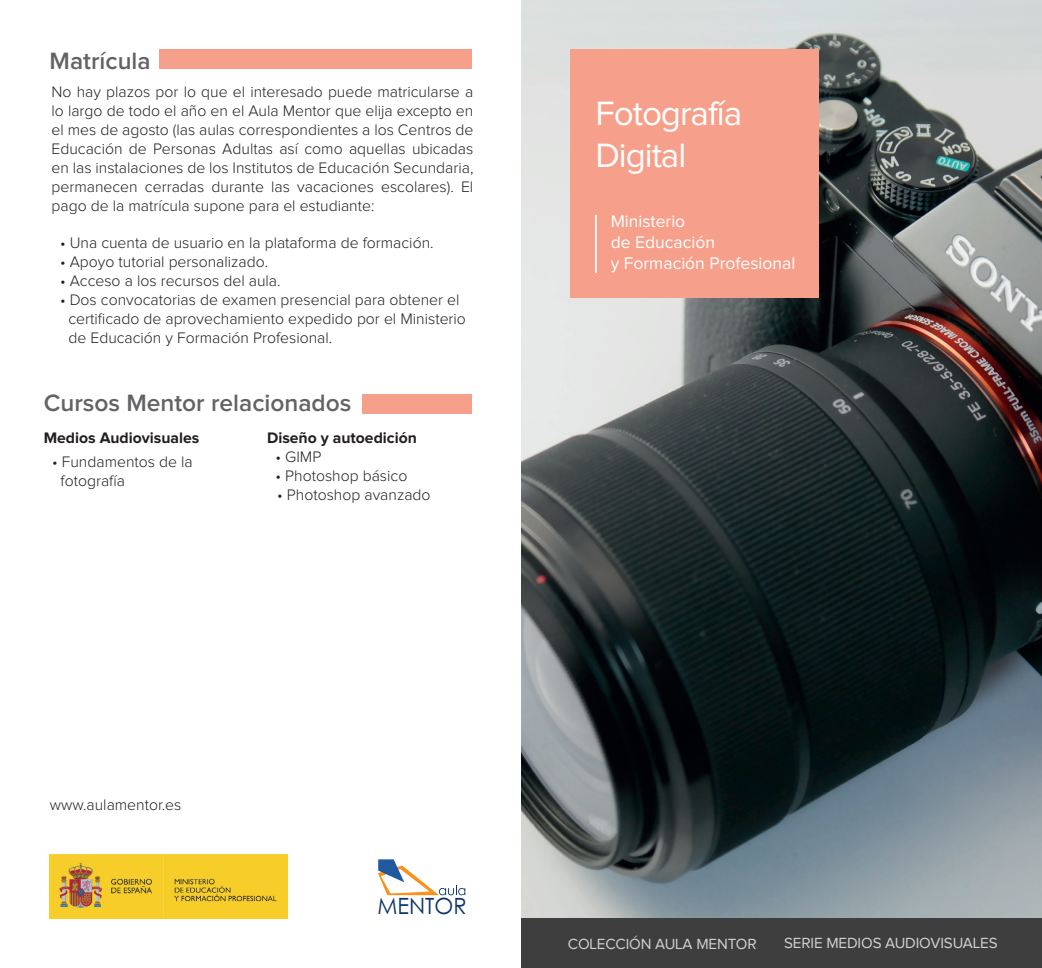
<style>
.page{position:relative;width:1042px;height:968px;background:#fff}
.page>*{position:absolute;margin:0;border:0;box-sizing:border-box;transform-origin:0 0}
.t1{font:35px/42px "Proxima Nova";letter-spacing:-.03em;color:#fff}
.t2{font:600 24.5px "Proxima Nova";color:#636366}
.t3{font:22.4px "Levenim";color:#0e3468}
.t4{font:17.5px/21px "Proxima Nova";color:#fff}
.t5{font:300 15.75px/18.9px "Proxima Nova";color:#231f20}
.t6{font:700 15.75px "Proxima Nova";color:#231f20}
.t7{font:15.22px "Proxima Nova";letter-spacing:-.01em;color:#d1d2d4}
</style>
<div class="page">
<img style="left:521px;top:0;width:521px;height:918px">
<div style="left:570px;top:50px;width:248px;height:248px;background:#f6a08b"></div>
<hr style="left:595px;top:215px;width:2px;height:58px;background:#fff">
<div style="left:521px;top:918px;width:521px;height:49px;background:#3e3e3f"></div>
<div style="left:159px;top:50px;width:312px;height:19px;background:#f6a08b"></div>
<div style="left:362px;top:394px;width:110px;height:20px;background:#f6a08b"></div>
<img style="left:50px;top:854px;width:237px;height:64px">
<svg style="left:378px;top:859px;width:87px;height:36px"></svg>
<h2 class="t2" style="left:50px;top:50px;width:102px">Matrícula</h2>
<p class="t5" style="left:52px;top:83px;width:423px;text-align:justify">No hay plazos por lo que el interesado puede matricularse a lo largo de todo el año en el Aula Mentor que elija excepto en el mes de agosto (las aulas correspondientes a los Centros de Educación de Personas Adultas así como aquellas ubicadas en las instalaciones de los Institutos de Educación Secundaria, permanecen cerradas durante las vacaciones escolares). El pago de la matrícula supone para el estudiante:</p>
<p class="t5" style="left:60px;top:234px;width:375px">• Una cuenta de usuario en la plataforma de formación.</p>
<p class="t5" style="left:60px;top:253px;width:210px">• Apoyo tutorial personalizado.</p>
<p class="t5" style="left:60px;top:272px;width:222px">• Acceso a los recursos del aula.</p>
<p class="t5" style="left:68px;top:290px;width:399px;text-indent:-8px">• Dos convocatorias de examen presencial para obtener el certificado de aprovechamiento expedido por el Ministerio de Educación y Formación Profesional.</p>
<h2 class="t2" style="left:44px;top:391px;width:309px">Cursos Mentor relacionados</h2>
<p class="t6" style="left:44px;top:431px;width:157px">Medios Audiovisuales</p>
<p class="t5" style="left:61px;top:452px;width:134px;text-indent:-8px">• Fundamentos de la fotografía</p>
<p class="t6" style="left:267px;top:431px;width:151px">Diseño y autoedición</p>
<p class="t5" style="left:275px;top:448px;width:47px">• GIMP</p>
<p class="t5" style="left:275px;top:466px;width:133px">• Photoshop básico</p>
<p class="t5" style="left:277px;top:485px;width:155px">• Photoshop avanzado</p>
<h1 class="t1" style="left:595px;top:94px;width:148px">Fotografía<br>Digital</h1>
<p class="t4" style="left:611px;top:212px;width:186px">Ministerio<br>de Educación<br>y Formación Profesional</p>
<p class="t5" style="left:50px;top:795px;width:133px">www.aulamentor.es</p>
<h3 class="t3" style="left:377px;top:892px;width:91px">MENTOR</h3>
<p class="t7" style="left:568px;top:936px;width:190px">COLECCIÓN AULA MENTOR</p>
<p class="t7" style="left:784px;top:936px;width:215px">SERIE MEDIOS AUDIOVISUALES</p>
</div>
